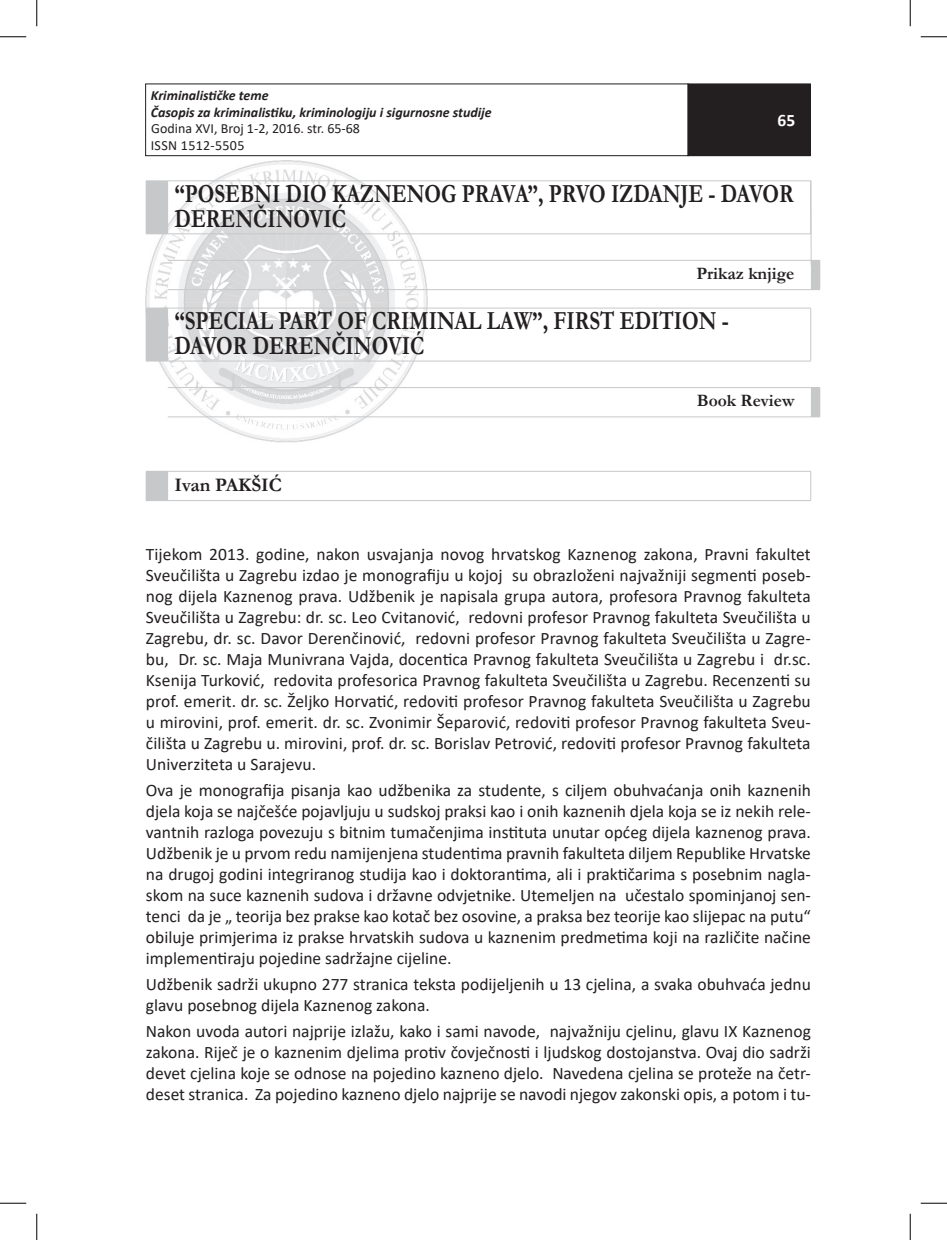
<style>
.page{position:relative;width:947px;height:1240px;background:#fff}
.page>*{position:absolute;margin:0;border:0;box-sizing:border-box;transform-origin:0 0}
.t1{font:700 26.25px/25.2px "Garamond";color:#231f20;scale:.8 1}
.t2{font:700 19.25px "Garamond";color:#231f20}
.t3{font:17.5px/21px "Calibri";color:#231f20;text-align:justify}
.t4{font:700 17.5px "Garamond";color:#231f20}
.t5{font:700 17.5px "Calibri";color:#fff}
.t6{font:italic 700 14px "Calibri";color:#231f20}
.t7{font:14px "Calibri";color:#231f20}
.t8{font:14px "Calibri";letter-spacing:.02em;color:#231f20}
</style>
<div class="page">
<img style="left:146px;top:161px;width:281px;height:282px">
<hr style="left:168px;top:260px;width:643px;height:1px;background:#c7c8ca">
<hr style="left:168px;top:289px;width:643px;height:1px;background:#c7c8ca">
<svg style="left:811px;top:260px;width:9px;height:30px"></svg>
<hr style="left:810px;top:181px;width:1px;height:84px;background:#c7c8ca">
<div style="left:146px;top:181px;width:22px;height:53px;background:#c7c8ca"></div>
<svg style="left:146px;top:180px;width:22px;height:1px"></svg>
<hr style="left:168px;top:180px;width:643px;height:1px;background:#c7c8ca">
<hr style="left:168px;top:233px;width:643px;height:1px;background:#c7c8ca">
<hr style="left:168px;top:471px;width:643px;height:1px;background:#c7c8ca">
<svg style="left:810px;top:472px;width:1px;height:28px"></svg>
<svg style="left:146px;top:471px;width:22px;height:30px"></svg>
<hr style="left:168px;top:500px;width:643px;height:1px;background:#c7c8ca">
<hr style="left:168px;top:387px;width:643px;height:1px;background:#c7c8ca">
<hr style="left:168px;top:416px;width:643px;height:1px;background:#c7c8ca">
<svg style="left:811px;top:387px;width:9px;height:30px"></svg>
<div style="left:146px;top:308px;width:22px;height:53px;background:#c7c8ca"></div>
<hr style="left:168px;top:308px;width:643px;height:1px;background:#c7c8ca">
<hr style="left:810px;top:308px;width:1px;height:53px;background:#c7c8ca">
<svg style="left:146px;top:361px;width:22px;height:1px"></svg>
<hr style="left:168px;top:361px;width:643px;height:1px;background:#c7c8ca">
<div style="left:145px;top:84px;width:543px;height:72px;border:1px solid #231f20"></div>
<div style="left:688px;top:84px;width:122px;height:72px;background:#231f20"></div>
<svg style="left:0;top:36px;width:26px;height:1px"></svg>
<svg style="left:920px;top:36px;width:27px;height:1px"></svg>
<svg style="left:0;top:1202px;width:26px;height:1px"></svg>
<svg style="left:920px;top:1202px;width:27px;height:1px"></svg>
<svg style="left:36px;top:0;width:1px;height:26px"></svg>
<svg style="left:36px;top:1213px;width:1px;height:26px"></svg>
<svg style="left:910px;top:0;width:1px;height:26px"></svg>
<svg style="left:910px;top:1213px;width:1px;height:26px"></svg>
<p class="t6" style="left:151px;top:85px;width:119px">Kriminalističke teme</p>
<p class="t6" style="left:151px;top:102px;width:342px">Časopis za kriminalistiku, kriminologiju i sigurnosne studije</p>
<p class="t7" style="left:151px;top:119px;width:210px">Godina XVI, Broj 1-2, 2016. str. 65-68</p>
<p class="t8" style="left:151px;top:136px;width:95px">ISSN 1512-5505</p>
<p class="t5" style="left:777px;top:108px;width:19px">65</p>
<p class="t1" style="left:175px;top:181px;width:775px">“POSEBNI DIO KAZNENOG PRAVA”, PRVO IZDANJE - DAVOR<br>DERENČINOVIĆ</p>
<p class="t4" style="left:696px;top:261px;width:100px">Prikaz knjige</p>
<p class="t1" style="left:175px;top:308px;width:694px">“SPECIAL PART OF CRIMINAL LAW”, FIRST EDITION -<br>DAVOR DERENČINOVIĆ</p>
<p class="t2" style="left:175px;top:471px;width:109px">Ivan PAKŠIĆ</p>
<p class="t4" style="left:697px;top:388px;width:99px">Book Review</p>
<p class="t3" style="left:146px;top:542px;width:666px">Tijekom 2013. godine, nakon usvajanja novog hrvatskog Kaznenog zakona, Pravni fakultet Sveučilišta u Zagrebu izdao je monografiju u kojoj su obrazloženi najvažniji segmenti poseb&shy;nog dijela Kaznenog prava. Udžbenik je napisala grupa autora, profesora Pravnog fakulteta Sveučilišta u Zagrebu: dr. sc. Leo Cvitanović, redovni profesor Pravnog fakulteta Sveučilišta u Zagrebu, dr. sc. Davor Derenčinović, redovni profesor Pravnog fakulteta Sveučilišta u Zagre&shy;bu, Dr. sc. Maja Munivrana Vajda, docentica Pravnog fakulteta Sveučilišta u Zagrebu i dr.sc.<br>Ksenija Turković, redovita profesorica Pravnog fakulteta Sveučilišta u Zagrebu. Recenzenti su prof. emerit. dr. sc. Željko Horvatić, redoviti profesor Pravnog fakulteta Sveučilišta u Zagrebu u mirovini, prof. emerit. dr. sc. Zvonimir Šeparović, redoviti profesor Pravnog fakulteta Sveu&shy;čilišta u Zagrebu u. mirovini, prof. dr. sc. Borislav Petrović, redoviti profesor Pravnog fakulteta Univerziteta u Sarajevu.</p>
<p class="t3" style="left:146px;top:778px;width:666px">Ova je monografija pisanja kao udžbenika za studente, s ciljem obuhvaćanja onih kaznenih djela koja se najčešće pojavljuju u sudskoj praksi kao i onih kaznenih djela koja se iz nekih rele&shy;vantnih razloga povezuju s bitnim tumačenjima instituta unutar općeg dijela kaznenog prava.<br>Udžbenik je u prvom redu namijenjena studentima pravnih fakulteta diljem Republike Hrvatske na drugoj godini integriranog studija kao i doktorantima, ali i praktičarima s posebnim nagla&shy;skom na suce kaznenih sudova i državne odvjetnike. Utemeljen na učestalo spominjanoj sen&shy;tenci da je „ teorija bez prakse kao kotač bez osovine, a praksa bez teorije kao slijepac na putu“ obiluje primjerima iz prakse hrvatskih sudova u kaznenim predmetima koji na različite načine implementiraju pojedine sadržajne cijeline.</p>
<p class="t3" style="left:146px;top:972px;width:666px">Udžbenik sadrži ukupno 277 stranica teksta podijeljenih u 13 cjelina, a svaka obuhvaća jednu glavu posebnog dijela Kaznenog zakona.</p>
<p class="t3" style="left:146px;top:1019px;width:666px">Nakon uvoda autori najprije izlažu, kako i sami navode, najvažniju cjelinu, glavu IX Kaznenog zakona. Riječ je o kaznenim djelima protiv čovječnosti i ljudskog dostojanstva. Ovaj dio sadrži devet cjelina koje se odnose na pojedino kazneno djelo. Navedena cjelina se proteže na četr&shy;deset stranica. Za pojedino kazneno djelo najprije se navodi njegov zakonski opis, a potom i tu-</p>
</div>
